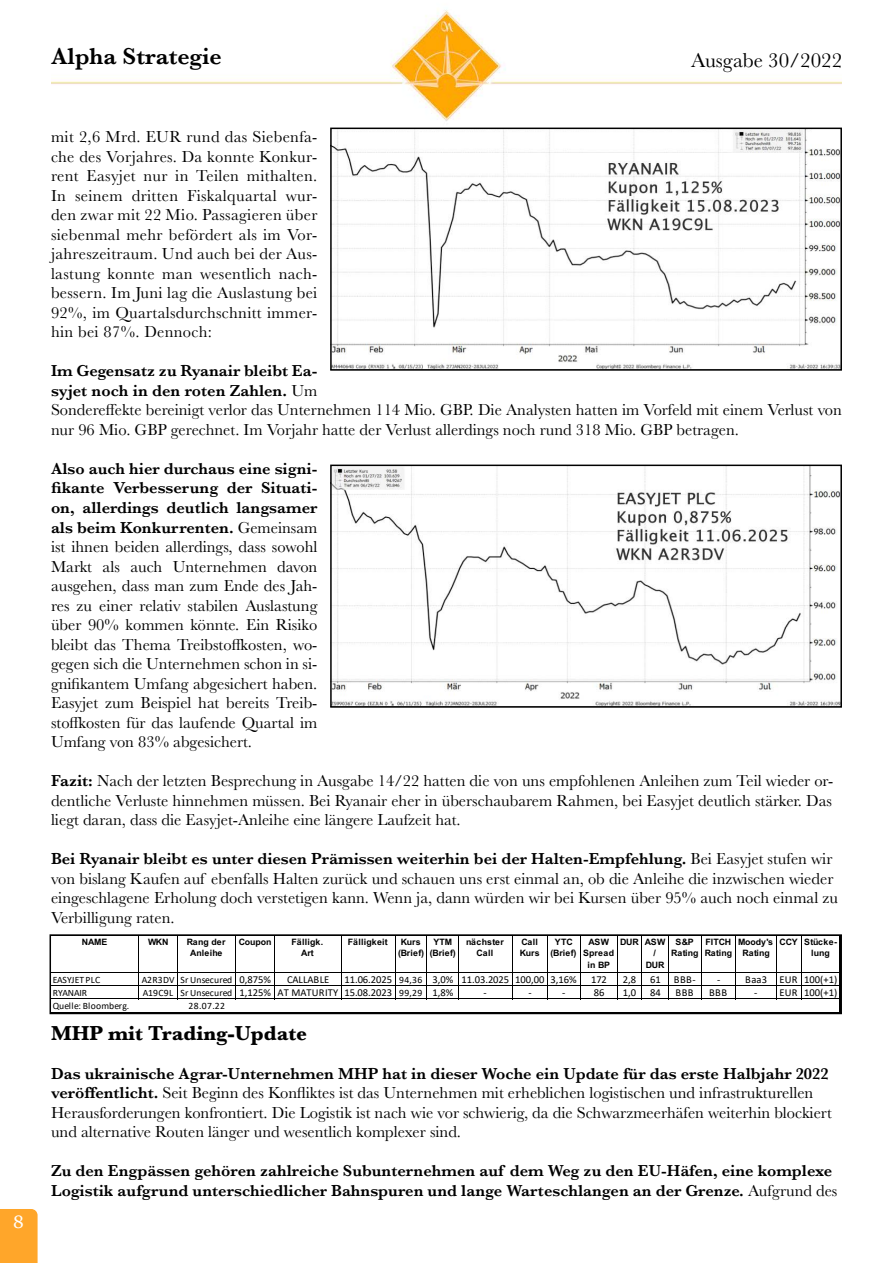
<style>
.page{position:relative;width:893px;height:1263px;background:#fff}
.page>*{position:absolute;margin:0;border:0;box-sizing:border-box;transform-origin:0 0}
.t1{font:600 24px "Baskerville";color:#000}
.t2{font:700 21px "Baskerville";color:#000}
.t3{font:21px "Baskerville";color:#000}
.t4{font:18px "Georgia";color:#fff}
.t5{font:16.5px/19.5px "Baskerville";color:#000;text-align:justify}
.t6{font:600 16.5px/19.5px "Baskerville";color:#000}
.t7{font:10.5px "Calibri";letter-spacing:-.005em;color:#000}
.t8{font:10.5px "Calibri";letter-spacing:.02em;color:#000}
.t9{font:9.75px "Calibri";letter-spacing:.015em;color:#000}
.t10{font:9.75px "Calibri";letter-spacing:-.02em;color:#000}
.t11{font:700 8.85px/11.4px "Arial";letter-spacing:-.01em;color:#000;text-align:center}
.t12{font:700 8.85px/11.4px "Arial";letter-spacing:.015em;color:#000;text-align:center}
.t13{font:700 8.85px/11.4px "Arial";letter-spacing:.02em;color:#000;text-align:center}
.t14{font:700 8.85px/11.4px "Arial";letter-spacing:.035em;color:#000;text-align:center}
.t15{font:700 8.85px/11.4px "Arial";letter-spacing:.01em;color:#000}
.s1{font-weight:600}
.s2{font-size:10.5px}
.s3{font-size:9.75px}
.s4{font-weight:400}
</style>
<div class="page">
<img style="left:51px;top:10px;width:791px;height:118px">
<div style="left:0;top:1209px;width:38px;height:54px;background:#ffa62a"></div>
<div style="left:13px;top:1215px;width:19px;height:18px;background:#ffa62a"></div>
<img style="left:333px;top:468px;width:506px;height:237px">
<div style="left:330px;top:465px;width:512px;height:243px;border:2px solid #000"></div>
<img style="left:333px;top:131px;width:506px;height:237px">
<div style="left:330px;top:128px;width:512px;height:243px;border:2px solid #000"></div>
<hr style="left:51px;top:972px;width:788px;height:1px;background:#000">
<hr style="left:51px;top:985px;width:788px;height:1px;background:#000">
<hr style="left:138px;top:936px;width:1px;height:63px;background:#000">
<hr style="left:177px;top:936px;width:1px;height:63px;background:#000">
<hr style="left:235px;top:936px;width:1px;height:63px;background:#000">
<hr style="left:274px;top:936px;width:1px;height:63px;background:#000">
<hr style="left:341px;top:936px;width:1px;height:63px;background:#000">
<hr style="left:395px;top:936px;width:1px;height:63px;background:#000">
<hr style="left:426px;top:936px;width:1px;height:63px;background:#000">
<hr style="left:458px;top:936px;width:1px;height:63px;background:#000">
<hr style="left:512px;top:936px;width:1px;height:63px;background:#000">
<hr style="left:547px;top:936px;width:1px;height:63px;background:#000">
<hr style="left:580px;top:936px;width:1px;height:63px;background:#000">
<hr style="left:617px;top:936px;width:1px;height:63px;background:#000">
<hr style="left:641px;top:936px;width:1px;height:63px;background:#000">
<hr style="left:668px;top:936px;width:1px;height:63px;background:#000">
<hr style="left:701px;top:936px;width:1px;height:63px;background:#000">
<hr style="left:735px;top:936px;width:1px;height:63px;background:#000">
<hr style="left:776px;top:936px;width:1px;height:63px;background:#000">
<hr style="left:801px;top:936px;width:1px;height:63px;background:#000">
<hr style="left:51px;top:998px;width:788px;height:1px;background:#000">
<div style="left:50px;top:934px;width:792px;height:80px;border:2px solid #000"></div>
<p class="t4" style="left:13px;top:1209px;width:12px">8</p>
<h1 class="t1" style="left:51px;top:39px;width:172px">Alpha Strategie</h1>
<p class="t3" style="left:691px;top:47px;width:152px">Ausgabe 30/2022</p>
<p class="t5" style="left:51px;top:128px;width:268px">mit 2,6 Mrd. EUR rund das Siebenfa&shy;che des Vorjahres. Da konnte Konkur&shy;rent Easyjet nur in Teilen mithalten.<br>In seinem dritten Fiskalquartal wur&shy;den zwar mit 22 Mio. Passagieren über siebenmal mehr befördert als im Vor&shy;jahreszeitraum. Und auch bei der Aus&shy;lastung konnte man wesentlich nach&shy;bessern. Im Juni lag die Auslastung bei 92%, im Quartalsdurchschnitt immer&shy;hin bei 87%. Dennoch:</p>
<p class="t5" style="left:51px;top:362px;width:792px;text-align:left"><span class="s1">Im Gegensatz zu Ryanair bleibt Ea-<br>syjet noch in den roten Zahlen.</span> Um<br>Sondereffekte bereinigt verlor das Unternehmen 114 Mio. GBP. Die Analysten hatten im Vorfeld mit einem Verlust von nur 96 Mio. GBP gerechnet. Im Vorjahr hatte der Verlust allerdings noch rund 318 Mio. GBP betragen.</p>
<p class="t5" style="left:51px;top:459px;width:268px"><span class="s1">Also auch hier durchaus eine signi&shy;fikante Verbesserung der Situati&shy;on, allerdings deutlich langsamer als beim Konkurrenten.</span> Gemeinsam ist ihnen beiden allerdings, dass sowohl Markt als auch Unternehmen davon ausgehen, dass man zum Ende des Jah&shy;res zu einer relativ stabilen Auslastung über 90% kommen könnte. Ein Risiko bleibt das Thema Treibstoffkosten, wo&shy;gegen sich die Unternehmen schon in si&shy;gnifikantem Umfang abgesichert haben.<br>Easyjet zum Beispiel hat bereits Treib&shy;stoffkosten für das laufende Quartal im Umfang von 83% abgesichert.</p>
<p class="t5" style="left:51px;top:771px;width:784px"><span class="s1">Fazit:</span> Nach der letzten Besprechung in Ausgabe 14/22 hatten die von uns empfohlenen Anleihen zum Teil wieder or&shy;dentliche Verluste hinnehmen müssen. Bei Ryanair eher in überschaubarem Rahmen, bei Easyjet deutlich stärker. Das liegt daran, dass die Easyjet-Anleihe eine längere Laufzeit hat.</p>
<p class="t5" style="left:51px;top:849px;width:788px;text-align:left"><span class="s1">Bei Ryanair bleibt es unter diesen Prämissen weiterhin bei der Halten-Empfehlung.</span> Bei Easyjet stufen wir von bislang Kaufen auf ebenfalls Halten zurück und schauen uns erst einmal an, ob die Anleihe die inzwischen wieder eingeschlagene Erholung doch verstetigen kann. Wenn ja, dann würden wir bei Kursen über 95% auch noch einmal zu Verbilligung raten.</p>
<p class="t11" style="left:82px;top:936px;width:27px">NAME</p>
<p class="t11" style="left:148px;top:936px;width:22px">WKN</p>
<p class="t11" style="left:187px;top:936px;width:40px">Rang der<br>Anleihe</p>
<p class="t11" style="left:239px;top:936px;width:34px">Coupon</p>
<p class="t12" style="left:292px;top:936px;width:33px">Fälligk.<br>Art</p>
<p class="t13" style="left:348px;top:936px;width:41px">Fälligkeit</p>
<p class="t15" style="left:398px;top:936px;width:27px">Kurs (Brief)</p>
<p class="t12" style="left:430px;top:936px;width:27px">YTM (Brief)</p>
<p class="t14" style="left:466px;top:936px;width:39px">nächster<br>Call</p>
<p class="t11" style="left:520px;top:936px;width:21px;text-align:left">Call<br>Kurs</p>
<p class="t12" style="left:551px;top:936px;width:27px">YTC (Brief)</p>
<p class="t13" style="left:583px;top:936px;width:32px">ASW<br>Spread in BP</p>
<p class="t11" style="left:620px;top:936px;width:47px">DUR ASW</p>
<p class="t11" style="left:671px;top:936px;width:29px">S&amp;P<br>Rating</p>
<p class="t11" style="left:705px;top:936px;width:29px;text-align:left">FITCH<br>Rating</p>
<p class="t11" style="left:738px;top:936px;width:36px">Moody's<br>Rating</p>
<p class="t11" style="left:811px;top:936px;width:27px;text-align:left;text-indent:-32px">CCY Stücke&shy;lung</p>
<p class="t11" style="left:654px;top:947px;width:4px">/</p>
<p class="t11" style="left:646px;top:959px;width:20px">DUR</p>
<p class="t10" style="left:53px;top:973px;width:49px">EASYJET PLC</p>
<p class="t9" style="left:142px;top:973px;width:131px">A2R3DV Sr Unsecured <span class="s2">0,875%</span></p>
<p class="t7" style="left:287px;top:972px;width:44px">CALLABLE</p>
<p class="t7" style="left:344px;top:972px;width:234px">11.06.2025 <span class="s3">94,36</span> 3,0% 11.03.2025 100,00 3,16%</p>
<p class="t7" style="left:591px;top:972px;width:17px">172</p>
<p class="t7" style="left:623px;top:972px;width:15px">2,8</p>
<p class="t7" style="left:650px;top:972px;width:47px">61 BBB-</p>
<p class="t8" style="left:717px;top:972px;width:122px">- Baa3 EUR 100(+1)</p>
<p class="t10" style="left:53px;top:986px;width:36px">RYANAIR</p>
<p class="t7" style="left:143px;top:985px;width:312px"><span class="s3">A19C9L Sr Unsecured</span> 1,125% AT MATURITY 15.08.2023 <span class="s3">99,29</span> 1,8%</p>
<p class="t7" style="left:484px;top:985px;width:5px">-</p>
<p class="t7" style="left:528px;top:985px;width:5px">-</p>
<p class="t7" style="left:562px;top:985px;width:5px">-</p>
<p class="t7" style="left:594px;top:985px;width:12px">86</p>
<p class="t7" style="left:623px;top:985px;width:15px">1,0</p>
<p class="t7" style="left:650px;top:985px;width:12px">84</p>
<p class="t7" style="left:676px;top:985px;width:20px">BBB</p>
<p class="t7" style="left:709px;top:985px;width:20px">BBB</p>
<p class="t7" style="left:754px;top:985px;width:85px">- EUR 100(+1)</p>
<p class="t9" style="left:53px;top:999px;width:78px">Quelle: Bloomberg.</p>
<p class="t9" style="left:189px;top:999px;width:38px">28.07.22</p>
<p class="t2" style="left:51px;top:1018px;width:258px">MHP mit Trading-Update</p>
<p class="t5" style="left:51px;top:1064px;width:782px;text-align:left"><span class="s1">Das ukrainische Agrar-Unternehmen MHP hat in dieser Woche ein Update für das erste Halbjahr 2022 veröffentlicht.</span> Seit Beginn des Konfliktes ist das Unternehmen mit erheblichen logistischen und infrastrukturellen Herausforderungen konfrontiert. Die Logistik ist nach wie vor schwierig, da die Schwarzmeerhäfen weiterhin blockiert und alternative Routen länger und wesentlich komplexer sind.</p>
<p class="t6" style="left:51px;top:1161px;width:788px">Zu den Engpässen gehören zahlreiche Subunternehmen auf dem Weg zu den EU-Häfen, eine komplexe<br>Logistik aufgrund unterschiedlicher Bahnspuren und lange Warteschlangen an der Grenze. <span class="s4">Aufgrund des</span></p>
</div>
